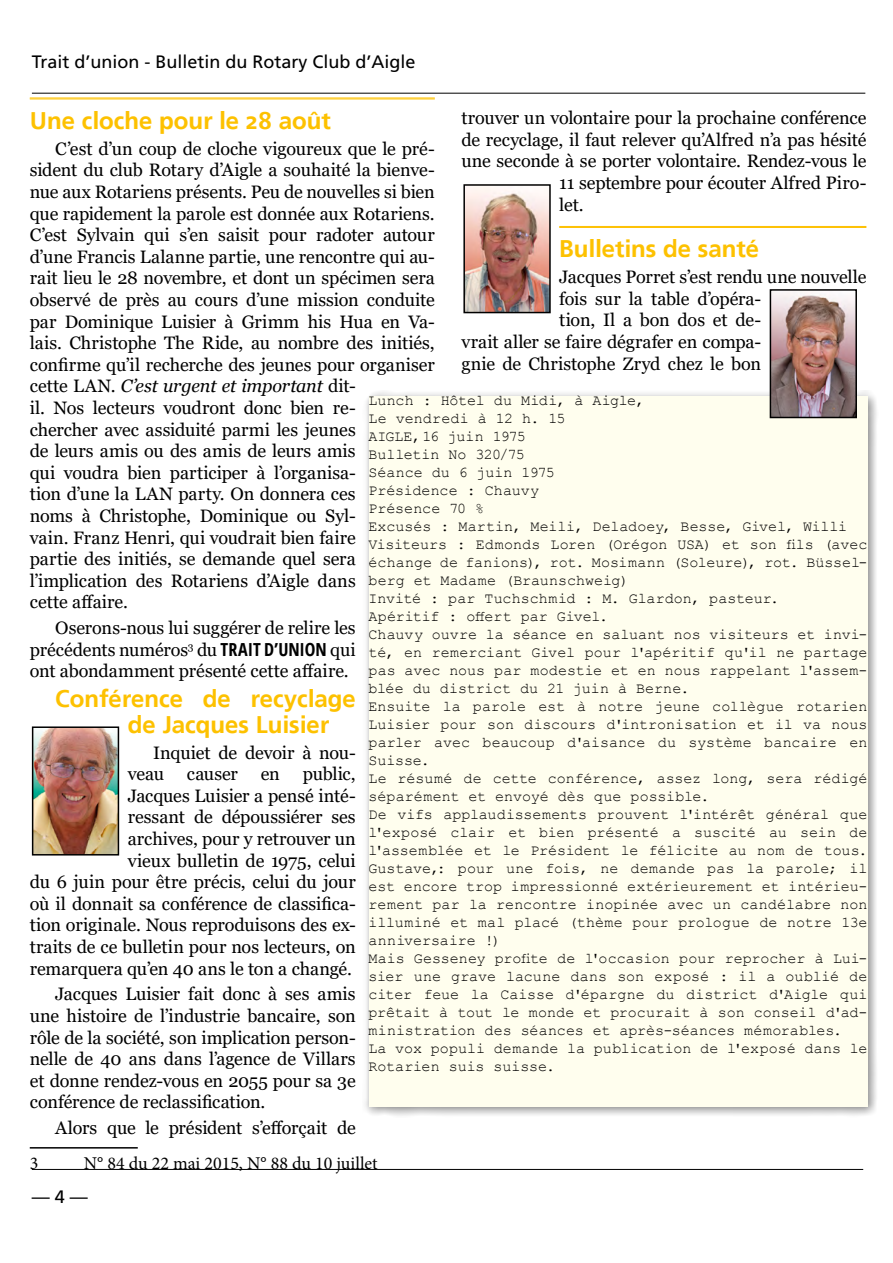
<style>
.page{position:relative;width:893px;height:1263px;background:#fff}
.page>*{position:absolute;margin:0;border:0;box-sizing:border-box;transform-origin:0 0}
.t1{font:700 24px/25.5px "Frutiger Linotype";color:#fdc100}
.t2{font:18px/21.6px "Georgia";letter-spacing:-.005em;color:#000}
.t3{font:18px "Frutiger LT Std";color:#000}
.t4{font:18px "Minion Pro";color:#000}
.t5{font:15px/18px "Courier New";color:#000}
.s1{font-style:italic}
.s2{font-family:"Open Sans";font-weight:700;font-stretch:condensed}
</style>
<div class="page">
<hr style="left:32px;top:93px;width:833px;height:1px;background:#000">
<hr style="left:32px;top:1169px;width:831px;height:1px;background:#000">
<hr style="left:30px;top:98px;width:405px;height:1px;background:#fdc100">
<hr style="left:30px;top:99px;width:405px;height:1px;background:#fdc100">
<hr style="left:30px;top:1147px;width:108px;height:1px;background:#000">
<div style="left:363px;top:390px;width:516px;height:728px;background:#000;opacity:.5"></div>
<div style="left:369px;top:396px;width:498px;height:710px;background:#fffeee"></div>
<hr style="left:559px;top:226px;width:307px;height:1px;background:#fdc100">
<hr style="left:559px;top:227px;width:307px;height:1px;background:#fdc100">
<img style="left:466px;top:187px;width:82px;height:123px">
<div style="left:463px;top:184px;width:88px;height:129px;border:2px solid #000"></div>
<img style="left:773px;top:292px;width:81px;height:123px">
<div style="left:770px;top:289px;width:87px;height:129px;border:2px solid #000"></div>
<img style="left:35px;top:729px;width:81px;height:123px">
<div style="left:32px;top:726px;width:87px;height:129px;border:2px solid #000"></div>
<p class="t3" style="left:32px;top:51px;width:385px">Trait d’union - Bulletin du Rotary Club d’Aigle</p>
<p class="t2" style="left:461px;top:108px;width:406px">trouver un volontaire pour la prochaine conférence</p>
<p class="t2" style="left:461px;top:129px;width:407px">de recyclage, il faut relever qu’Alfred n’a pas hésité</p>
<p class="t2" style="left:461px;top:151px;width:406px">une seconde à se porter volontaire. Rendez-vous le</p>
<p class="t2" style="left:559px;top:172px;width:309px">11 septembre pour écouter Alfred Piro-</p>
<p class="t2" style="left:559px;top:194px;width:26px">let.</p>
<h1 class="t1" style="left:559px;top:236px;width:202px">Bulletins de santé</h1>
<p class="t2" style="left:559px;top:267px;width:309px">Jacques Porret s’est rendu une nouvelle</p>
<p class="t2" style="left:559px;top:288px;width:203px">fois sur la table d’opéra-</p>
<p class="t2" style="left:559px;top:310px;width:203px">tion, Il a bon dos et de-</p>
<p class="t2" style="left:461px;top:331px;width:301px">vrait aller se faire dégrafer en compa-</p>
<p class="t2" style="left:461px;top:353px;width:301px">gnie de Christophe Zryd chez le bon</p>
<h1 class="t1" style="left:30px;top:108px;width:303px">Une cloche pour le 28 août</h1>
<p class="t2" style="left:30px;top:138px;width:407px;text-indent:26px">C’est d’un coup de cloche vigoureux que le pré&shy;sident du club Rotary d’Aigle a souhaité la bienve&shy;nue aux Rotariens présents. Peu de nouvelles si bien que rapidement la parole est donnée aux Rotariens.<br>C’est Sylvain qui s’en saisit pour radoter autour d’une Francis Lalanne partie, une rencontre qui au&shy;rait lieu le 28 novembre, et dont un spécimen sera observé de près au cours d’une mission conduite par Dominique Luisier à Grimm his Hua en Va&shy;lais. Christophe The Ride, au nombre des initiés, confirme qu’il recherche des jeunes pour organiser cette LAN. <span class="s1">C’est urgent et important</span> dit-<br>il. Nos lecteurs voudront donc bien re-<br>chercher avec assiduité parmi les jeunes<br>de leurs amis ou des amis de leurs amis<br>qui voudra bien participer à l’organisa-<br>tion d’une la LAN party. On donnera ces<br>noms à Christophe, Dominique ou Syl-<br>vain. Franz Henri, qui voudrait bien faire<br>partie des initiés, se demande quel sera l’implication des Rotariens d’Aigle dans<br>cette affaire.</p>
<p class="t2" style="left:30px;top:618px;width:327px;text-align:justify;text-indent:26px">Oserons-nous lui suggérer de relire les précédents numéros<sup>3</sup> du <span class="s2">TRAIT D’UNION</span> qui ont abondamment présenté cette affaire.</p>
<h1 class="t1" style="left:128px;top:686px;width:230px;text-indent:-72px">Conférence de recyclage de Jacques Luisier</h1>
<p class="t2" style="left:128px;top:742px;width:230px;text-indent:26px">Inquiet de devoir à nou&shy;veau</p>
<p class="t5" style="left:369px;top:391px;width:500px">Lunch : Hôtel du Midi, à Aigle,<br>Le vendredi à 12 h. 15<br>AIGLE, 16 juin 1975<br>Bulletin No 320/75<br>Séance du 6 juin 1975<br>Présidence : Chauvy<br>Présence 70 %<br>Excusés : Martin, Meili, Deladoey, Besse, Givel, Willi Visiteurs : Edmonds Loren (Orégon USA) et son fils (avec échange de fanions), rot. Mosimann (Soleure), rot. Büssel&shy;berg et Madame (Braunschweig)<br>Invité : par Tuchschmid : M. Glardon, pasteur.<br>Apéritif : offert par Givel.<br>Chauvy ouvre la séance en saluant nos visiteurs et invi&shy;té, en remerciant Givel pour l'apéritif qu'il ne partage pas avec nous par modestie et en nous rappelant l'assem&shy;blée du district du 21 juin à Berne.<br>Ensuite la parole est à notre jeune collègue rotarien Luisier pour son discours d'intronisation et il va nous parler avec beaucoup d'aisance du système bancaire en Suisse.<br>Le résumé de cette conférence, assez long, sera rédigé séparément et envoyé dès que possible.<br>De vifs applaudissements prouvent l'intérêt général que l'exposé clair et bien présenté a suscité au sein de l'assemblée et le Président le félicite au nom de tous.<br>Gustave,: pour une fois, ne demande pas la parole; il est encore trop impressionné extérieurement et intérieu&shy;rement par la rencontre inopinée avec un candélabre non illuminé et mal placé (thème pour prologue de notre 13e anniversaire !)<br>Mais Gesseney profite de l'occasion pour reprocher à Lui&shy;sier une grave lacune dans son exposé : il a oublié de citer feue la Caisse d'épargne du district d'Aigle qui prêtait à tout le monde et procurait à son conseil d'ad&shy;ministration des séances et après-séances mémorables.<br>La vox populi demande la publication de l'exposé dans le Rotarien suis suisse.</p>
<p class="t2" style="left:30px;top:763px;width:328px;text-align:right">public,<br>Jacques Luisier a pensé inté-<br>ressant de dépoussiérer ses<br>archives, pour y retrouver un<br>vieux bulletin de 1975, celui<br>du 6 juin pour être précis, celui du jour où il donnait sa conférence de classifica&shy;tion originale. Nous reproduisons des ex&shy;traits de ce bulletin pour nos lecteurs, on remarquera qu’en 40 ans le ton a changé.</p>
<p class="t2" style="left:30px;top:984px;width:327px;text-align:justify;text-indent:26px">Jacques Luisier fait donc à ses amis une histoire de l’industrie bancaire, son rôle de la société, son implication person&shy;nelle de 40 ans dans l’agence de Villars et donne rendez-vous en 2055 pour sa 3e conférence de reclassification.</p>
<p class="t2" style="left:55px;top:1118px;width:302px">Alors que le président s’efforçait de</p>
<p class="t4" style="left:30px;top:1151px;width:10px">3</p>
<p class="t4" style="left:84px;top:1151px;width:295px">N° 84 du 22 mai 2015, N° 88 du 10 juillet</p>
<p class="t2" style="left:187px;top:763px;width:53px">causer</p>
<p class="t2" style="left:261px;top:763px;width:21px">en</p>
<p class="t3" style="left:32px;top:1186px;width:58px">— 4 —</p>
</div>
